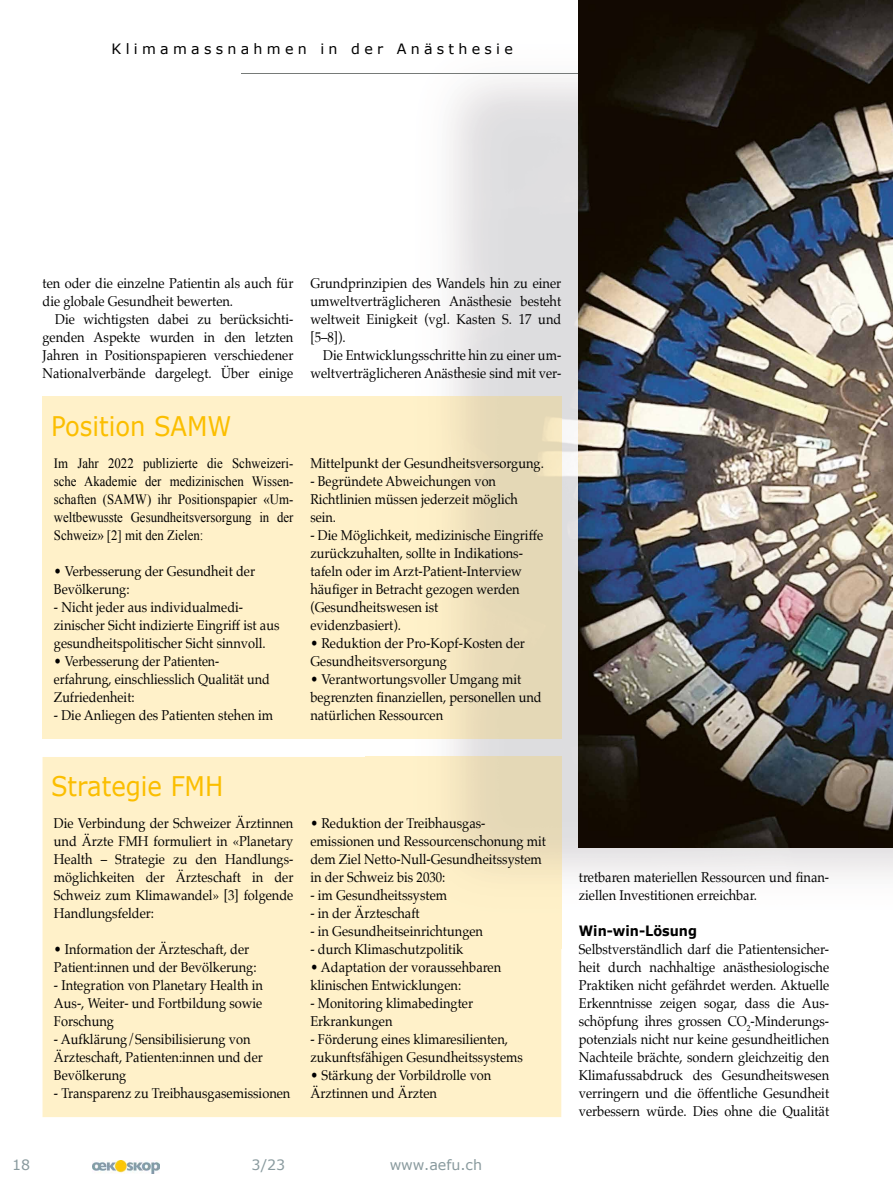
<style>
.page{position:relative;width:893px;height:1191px;background:#fff}
.page>*{position:absolute;margin:0;border:0;box-sizing:border-box;transform-origin:0 0}
.t1{font:27px "Verdana";color:#fbbe00;scale:.9 1}
.t2{font:14.25px/18px "Palatino";color:#000;scale:.9 1}
.t3{font:14.25px/18px "Times New Roman";color:#000;text-align:justify;scale:.9 1}
.t4{font:14.25px "Verdana";letter-spacing:.3em;color:#000}
.t5{font:14.25px "Verdana";color:#899a9e}
.t6{font:700 14.25px "Verdana";color:#000;scale:.9 1}
</style>
<div class="page">
<img style="left:92px;top:1160px;width:67px;height:13px">
<img style="left:788px;top:847px;width:105px;height:29px">
<img style="left:524px;top:421px;width:264px;height:527px">
<hr style="left:241px;top:73px;width:586px;height:1px;background:#767a78">
<div style="left:43px;top:397px;width:323px;height:342px;background:#fff1c9"></div>
<img style="left:366px;top:397px;width:195px;height:342px">
<div style="left:43px;top:757px;width:518px;height:360px;background:#fff1c9"></div>
<img style="left:366px;top:757px;width:195px;height:191px">
<img style="left:578px;top:0;width:315px;height:847px">
<p class="t4" style="left:112px;top:40px;width:403px">Klimamassnahmen in der Anästhesie</p>
<p class="t2" style="left:43px;top:274px;width:280px">ten oder die einzelne Patientin als auch für die globale Gesundheit bewerten.</p>
<p class="t2" style="left:43px;top:310px;width:280px;text-align:justify;text-indent:13px">Die wichtigsten dabei zu berücksichti&shy;genden Aspekte wurden in den letzten Jahren in Positionspapieren verschiedener Natio nalverbände dargelegt. Über einige</p>
<h1 class="t1" style="left:51px;top:408px;width:202px">Position SAMW</h1>
<p class="t3" style="left:54px;top:454px;width:268px">Im Jahr 2022 publizierte die Schweizeri&shy;sche Akademie der medizinischen Wissen&shy;schaften (SAMW) ihr Positionspapier «Um&shy;weltbewusste Gesundheitsversorgung in der Schweiz» [2] mit den Zielen:</p>
<p class="t2" style="left:54px;top:562px;width:225px">• Verbesserung der Gesundheit der<br>Bevölkerung:</p>
<p class="t2" style="left:54px;top:598px;width:252px">- Nicht jeder aus individualmedi&shy;zinischer Sicht indizierte Eingriff ist aus gesundheitspolitischer Sicht sinnvoll.</p>
<p class="t2" style="left:54px;top:652px;width:242px">• Verbesserung der Patienten&shy;erfahrung, einschliesslich Qualität und<br>Zufriedenheit:</p>
<p class="t2" style="left:54px;top:706px;width:245px">- Die Anliegen des Patienten stehen im</p>
<p class="t2" style="left:310px;top:274px;width:280px;text-align:justify">Grundprinzipien des Wandels hin zu einer umweltverträglicheren Anästhesie besteht weltweit Einigkeit (vgl. Kasten S. 17 und [5–8]).</p>
<p class="t2" style="left:310px;top:346px;width:280px;text-align:right">Die Entwicklungsschritte hin zu einer um&shy;weltverträglicheren Anästhesie sind mit ver -</p>
<p class="t2" style="left:310px;top:454px;width:261px">Mittelpunkt der Gesundheitsversorgung.</p>
<p class="t2" style="left:310px;top:472px;width:232px">- Begründete Abweichungen von<br>Richt linien müssen jederzeit möglich sein.</p>
<p class="t2" style="left:310px;top:526px;width:260px">- Die Möglichkeit, medizinische Eingriffe zurückzuhalten, sollte in Indikations&shy;tafeln oder im Arzt-Patient-Interview häufiger in Betracht gezogen werden (Gesundheitswesen ist<br>evidenzbasiert).</p>
<p class="t2" style="left:310px;top:634px;width:240px">• Reduktion der Pro-Kopf-Kosten der<br>Gesundheitsversorgung</p>
<p class="t2" style="left:310px;top:670px;width:259px">• Verantwortungsvoller Umgang mit begrenzten finanziellen, personellen und natürlichen Ressourcen</p>
<h1 class="t1" style="left:51px;top:768px;width:193px">Strategie FMH</h1>
<p class="t2" style="left:54px;top:814px;width:268px;text-align:justify">Die Verbindung der Schweizer Ärztinnen und Ärzte FMH formuliert in «Plane tary Health – Strategie zu den Handlungs&shy;möglichkeiten der Ärzteschaft in der Schweiz zum Klimawandel» [3] folgende Handlungsfelder:</p>
<p class="t2" style="left:54px;top:940px;width:227px">• Information der Ärzteschaft, der<br>Patient:innen und der Bevölkerung:</p>
<p class="t2" style="left:54px;top:976px;width:234px;text-align:justify">- Integration von Planetary Health in Aus-, Weiter- und Fortbildung sowie Forschung</p>
<p class="t2" style="left:54px;top:1030px;width:234px">- Aufklärung/Sensibilisierung von<br>Ärzteschaft, Patienten:innen und der<br>Bevölkerung</p>
<p class="t2" style="left:54px;top:1084px;width:264px">- Transparenz zu Treibhausgasemissionen</p>
<p class="t2" style="left:310px;top:814px;width:263px">• Reduktion der Treibhausgas - emissionen und Ressourcenschonung mit dem Ziel Netto-Null-Gesundheitssystem in der Schweiz bis 2030:</p>
<p class="t2" style="left:310px;top:886px;width:153px">- im Gesundheitssystem</p>
<p class="t2" style="left:310px;top:904px;width:123px">- in der Ärzteschaft</p>
<p class="t2" style="left:310px;top:922px;width:193px">- in Gesundheitseinrichtungen</p>
<p class="t2" style="left:310px;top:940px;width:171px">- durch Klimaschutzpolitik</p>
<p class="t2" style="left:310px;top:958px;width:213px">• Adaptation der voraussehbaren klinischen Entwicklungen:</p>
<p class="t2" style="left:310px;top:994px;width:182px">- Monitoring klimabedingter<br>Erkrankungen</p>
<p class="t2" style="left:310px;top:1030px;width:238px">- Förderung eines klimaresilienten, zukunftsfähigen Gesundheitssystems</p>
<p class="t2" style="left:310px;top:1066px;width:203px">• Stärkung der Vorbildrolle von<br>Ärztinnen und Ärzten</p>
<p class="t5" style="left:12px;top:1156px;width:20px">18</p>
<p class="t5" style="left:252px;top:1156px;width:35px">3/23</p>
<p class="t5" style="left:390px;top:1156px;width:94px">www.aefu.ch</p>
<p class="t2" style="left:579px;top:868px;width:280px">tretbaren materiellen Ressourcen und finan&shy;ziellen Investitionen erreichbar.</p>
<p class="t6" style="left:579px;top:921px;width:133px">Win-win-Lösung</p>
<p class="t2" style="left:579px;top:940px;width:280px;text-align:justify">Selbst verständlich darf die Patientensicher&shy;heit durch nachhaltige anästhesiologische Praktiken nicht gefährdet werden. Aktuelle Erkenntnisse zeigen sogar, dass die Aus&shy;schöpfung ihres grossen CO<sub>2</sub>-Minderungs&shy;potenzials nicht nur keine gesundheitlichen Nachteile brächte, sondern gleichzeitig den Klimafussabdruck des Gesundheitswesen verringern und die öffentliche Gesundheit verbessern würde. Dies ohne die Qualität</p>
</div>
